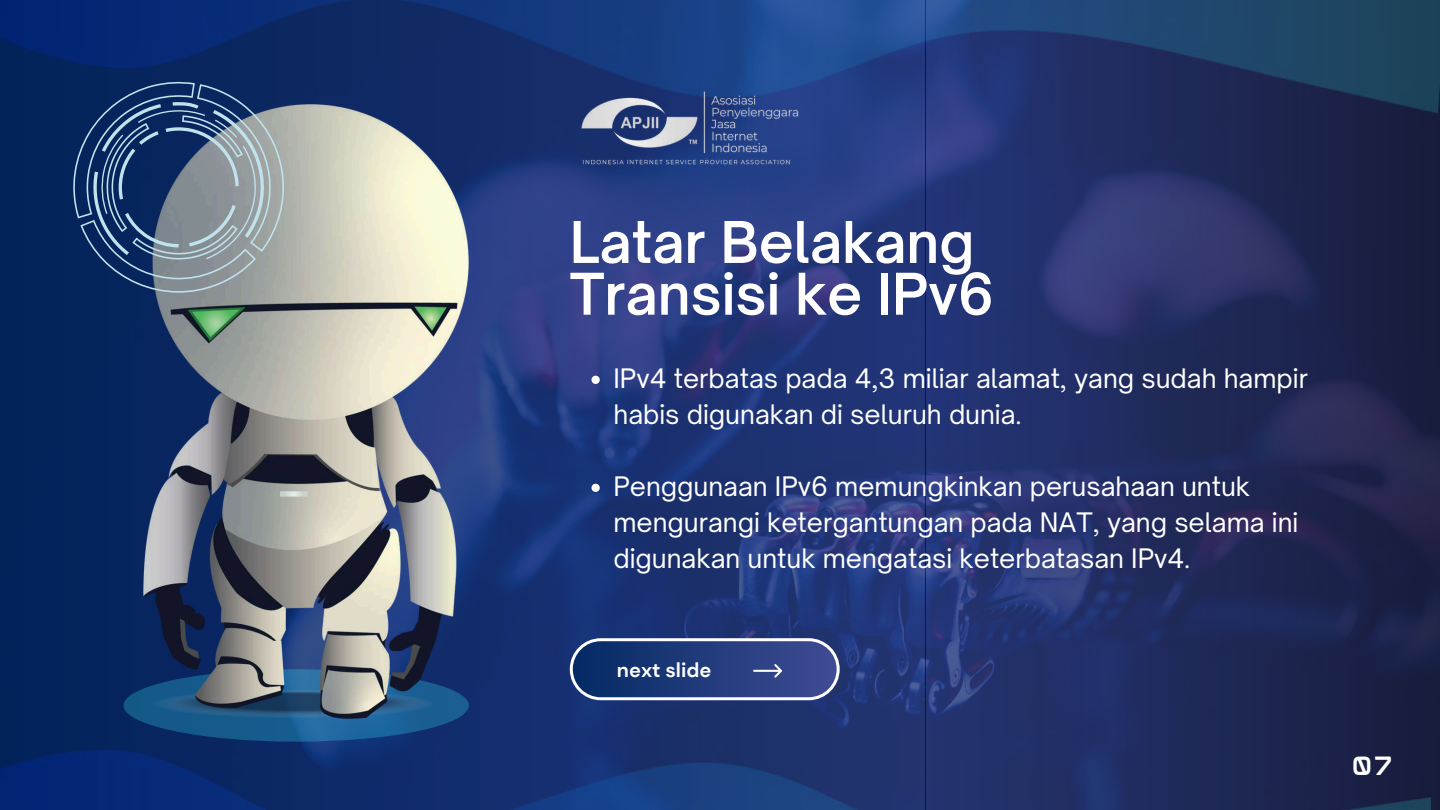
<style>
.page{position:relative;width:1440px;height:810px;background:#fff}
.page>*{position:absolute;margin:0;border:0;box-sizing:border-box;transform-origin:0 0}
.t1{font:600 55px/51.8px "Open Sauce One";color:#fff}
.t2{font:25.7px/36px "Open Sauce One";color:#fff}
.t3{font:22px "mokotoglitch";color:#fff}
.t4{font:700 20px "DM Sans";color:#fff}
</style>
<div class="page">
<img style="left:0;top:162px;width:926px;height:587px">
<svg style="left:926px;top:162px;width:514px;height:648px;background:#222c5e"></svg>
<img style="left:0;top:0;width:1440px;height:162px">
<img style="left:0;top:749px;width:1430px;height:61px">
<svg style="left:570px;top:638px;width:270px;height:62px;background:#395089"></svg>
<svg style="left:124px;top:669px;width:345px;height:73px;background:#195e93"></svg>
<img style="left:144px;top:104px;width:325px;height:615px">
<svg style="left:73px;top:81px;width:212px;height:212px;background:#526885"></svg>
<svg style="left:592px;top:376px;width:8px;height:8px"></svg>
<svg style="left:592px;top:484px;width:8px;height:8px"></svg>
<img style="left:570px;top:68px;width:233px;height:122px">
<h1 class="t1" style="left:570px;top:216px;width:426px">Latar Belakang<br>Transisi ke IPv6</h1>
<p class="t2" style="left:614px;top:361px;width:696px">IPv4 terbatas pada 4,3 miliar alamat, yang sudah hampir habis digunakan di seluruh dunia.</p>
<p class="t2" style="left:614px;top:469px;width:686px">Penggunaan IPv6 memungkinkan perusahaan untuk mengurangi ketergantungan pada NAT, yang selama ini digunakan untuk mengatasi keterbatasan IPv4.</p>
<p class="t4" style="left:617px;top:658px;width:96px">next slide</p>
<p class="t3" style="left:1352px;top:759px;width:43px">07</p>
</div>
